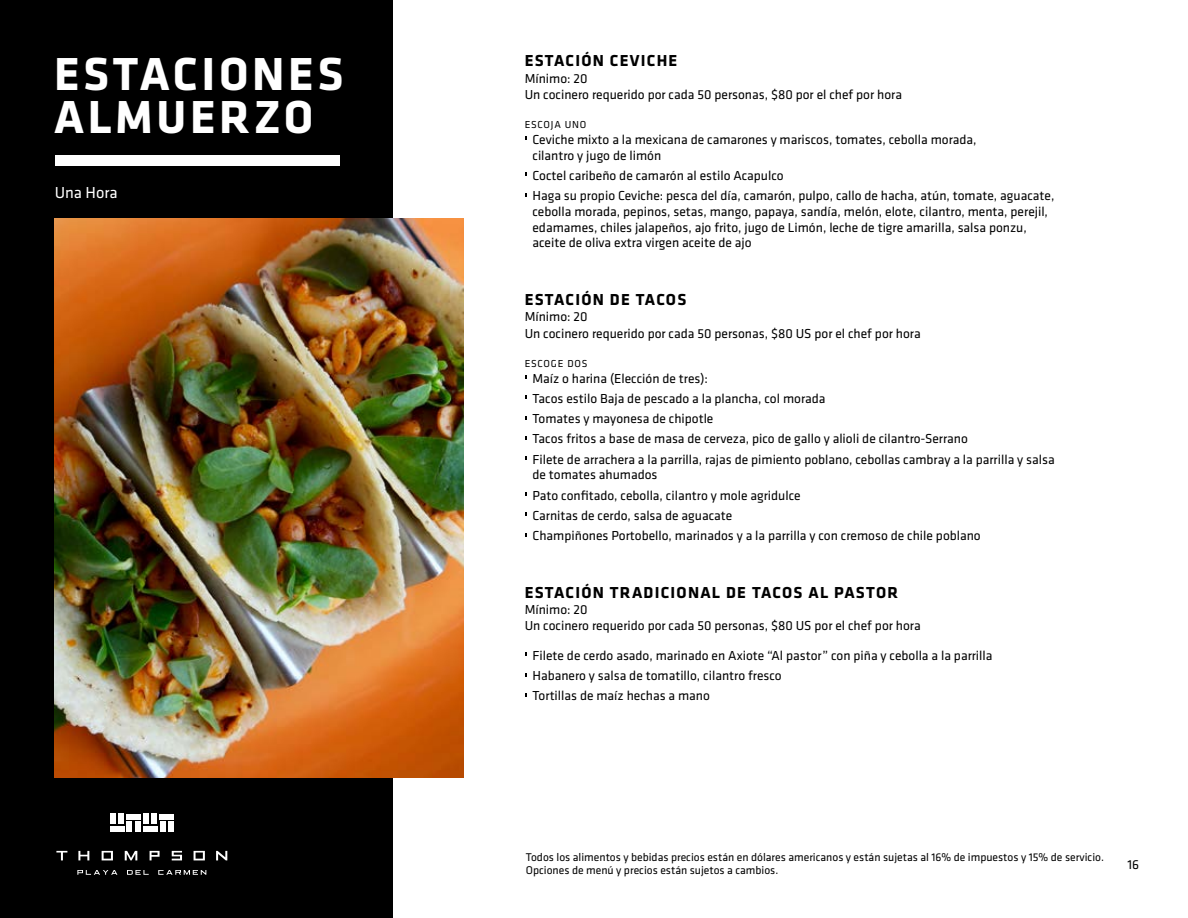
<style>
.page{position:relative;width:1188px;height:918px;background:#fff}
.page>*{position:absolute;margin:0;border:0;box-sizing:border-box;transform-origin:0 0}
.t1{font:700 48px/42.6px "Klavika";letter-spacing:.075em;color:#fff}
.t2{font:700 16.5px "Klavika";letter-spacing:.075em;color:#000}
.t3{font:16.5px "Klavika";color:#fff}
.t4{font:13.5px/20.2px "Klavika";color:#000}
.t5{font:11.7px/13.8px "Klavika";color:#000}
.t6{font:10.5px "Klavika";letter-spacing:.075em;color:#000}
</style>
<div class="page">
<div style="left:0;top:0;width:393px;height:918px;background:#000"></div>
<div style="left:56px;top:155px;width:284px;height:11px;background:#fff"></div>
<div style="left:127px;top:814px;width:14px;height:6px;background:#fff"></div>
<div style="left:135px;top:822px;width:6px;height:10px;background:#fff"></div>
<div style="left:127px;top:822px;width:5px;height:10px;background:#fff"></div>
<div style="left:110px;top:826px;width:14px;height:6px;background:#fff"></div>
<div style="left:110px;top:814px;width:6px;height:10px;background:#fff"></div>
<div style="left:118px;top:814px;width:6px;height:10px;background:#fff"></div>
<div style="left:160px;top:814px;width:14px;height:6px;background:#fff"></div>
<div style="left:168px;top:822px;width:6px;height:10px;background:#fff"></div>
<div style="left:160px;top:822px;width:5px;height:10px;background:#fff"></div>
<div style="left:143px;top:826px;width:14px;height:6px;background:#fff"></div>
<div style="left:143px;top:814px;width:6px;height:10px;background:#fff"></div>
<div style="left:151px;top:814px;width:6px;height:10px;background:#fff"></div>
<svg style="left:216px;top:851px;width:11px;height:9px"></svg>
<svg style="left:56px;top:851px;width:11px;height:9px"></svg>
<svg style="left:125px;top:851px;width:12px;height:9px"></svg>
<svg style="left:194px;top:851px;width:11px;height:9px"></svg>
<svg style="left:102px;top:851px;width:11px;height:9px"></svg>
<svg style="left:172px;top:851px;width:10px;height:9px"></svg>
<svg style="left:78px;top:851px;width:11px;height:9px"></svg>
<svg style="left:150px;top:851px;width:10px;height:9px"></svg>
<svg style="left:77px;top:870px;width:40px;height:5px"></svg>
<svg style="left:127px;top:870px;width:22px;height:5px"></svg>
<svg style="left:158px;top:870px;width:48px;height:5px"></svg>
<img style="left:54px;top:218px;width:409px;height:560px">
<h1 class="t1" style="left:54px;top:54px;width:291px">ESTACIONES<br>ALMUERZO</h1>
<p class="t3" style="left:55px;top:184px;width:64px">Una Hora</p>
<p class="t2" style="left:525px;top:52px;width:154px">ESTACIÓN CEVICHE</p>
<p class="t4" style="left:525px;top:70px;width:379px;line-height:16.2px">Mínimo: 20<br>Un cocinero requerido por cada 50 personas, $80 por el chef por hora</p>
<p class="t6" style="left:525px;top:119px;width:63px">ESCOJA UNO</p>
<p class="t4" style="left:532px;top:132px;width:446px;line-height:15.8px">Ceviche mixto a la mexicana de camarones y mariscos, tomates, cebolla morada, cilantro y jugo de limón</p>
<p class="t4" style="left:532px;top:165px;width:524px">Coctel caribeño de camarón al estilo Acapulco<br>Haga su propio Ceviche: pesca del día, camarón, pulpo, callo de hacha, atún, tomate, aguacate,</p>
<p class="t4" style="left:532px;top:204px;width:517px;line-height:15.8px">cebolla morada, pepinos, setas, mango, papaya, sandía, melón, elote, cilantro, menta, perejil, edamames, chiles jalapeños, ajo frito, jugo de Limón, leche de tigre amarilla, salsa ponzu, aceite de oliva extra virgen aceite de ajo</p>
<p class="t2" style="left:525px;top:291px;width:163px">ESTACIÓN DE TACOS</p>
<p class="t4" style="left:525px;top:309px;width:398px;line-height:16.2px">Mínimo: 20<br>Un cocinero requerido por cada 50 personas, $80 US por el chef por hora</p>
<p class="t6" style="left:525px;top:358px;width:64px">ESCOGE DOS</p>
<p class="t4" style="left:532px;top:368px;width:524px">Maíz o harina (Elección de tres):<br>Tacos estilo Baja de pescado a la plancha, col morada<br>Tomates y mayonesa de chipotle<br>Tacos fritos a base de masa de cerveza, pico de gallo y alioli de cilantro-Serrano<br>Filete de arrachera a la parrilla, rajas de pimiento poblano, cebollas cambray a la parrilla y salsa</p>
<p class="t4" style="left:532px;top:465px;width:450px">de tomates ahumados<br>Pato confitado, cebolla, cilantro y mole agridulce<br>Carnitas de cerdo, salsa de aguacate<br>Champiñones Portobello, marinados y a la parrilla y con cremoso de chile poblano</p>
<p class="t2" style="left:525px;top:584px;width:375px">ESTACIÓN TRADICIONAL DE TACOS AL PASTOR</p>
<p class="t4" style="left:525px;top:602px;width:398px;line-height:16.2px">Mínimo: 20<br>Un cocinero requerido por cada 50 personas, $80 US por el chef por hora</p>
<p class="t4" style="left:532px;top:645px;width:462px">Filete de cerdo asado, marinado en Axiote “Al pastor” con piña y cebolla a la parrilla<br>Habanero y salsa de tomatillo, cilantro fresco<br>Tortillas de maíz hechas a mano</p>
<p class="t5" style="left:526px;top:850px;width:580px">Todos los alimentos y bebidas precios están en dólares americanos y están sujetas al 16% de impuestos y 15% de servicio.<br>Opciones de menú y precios están sujetos a cambios.</p>
<p class="t4" style="left:1128px;top:854px;width:13px">16</p>
</div>
